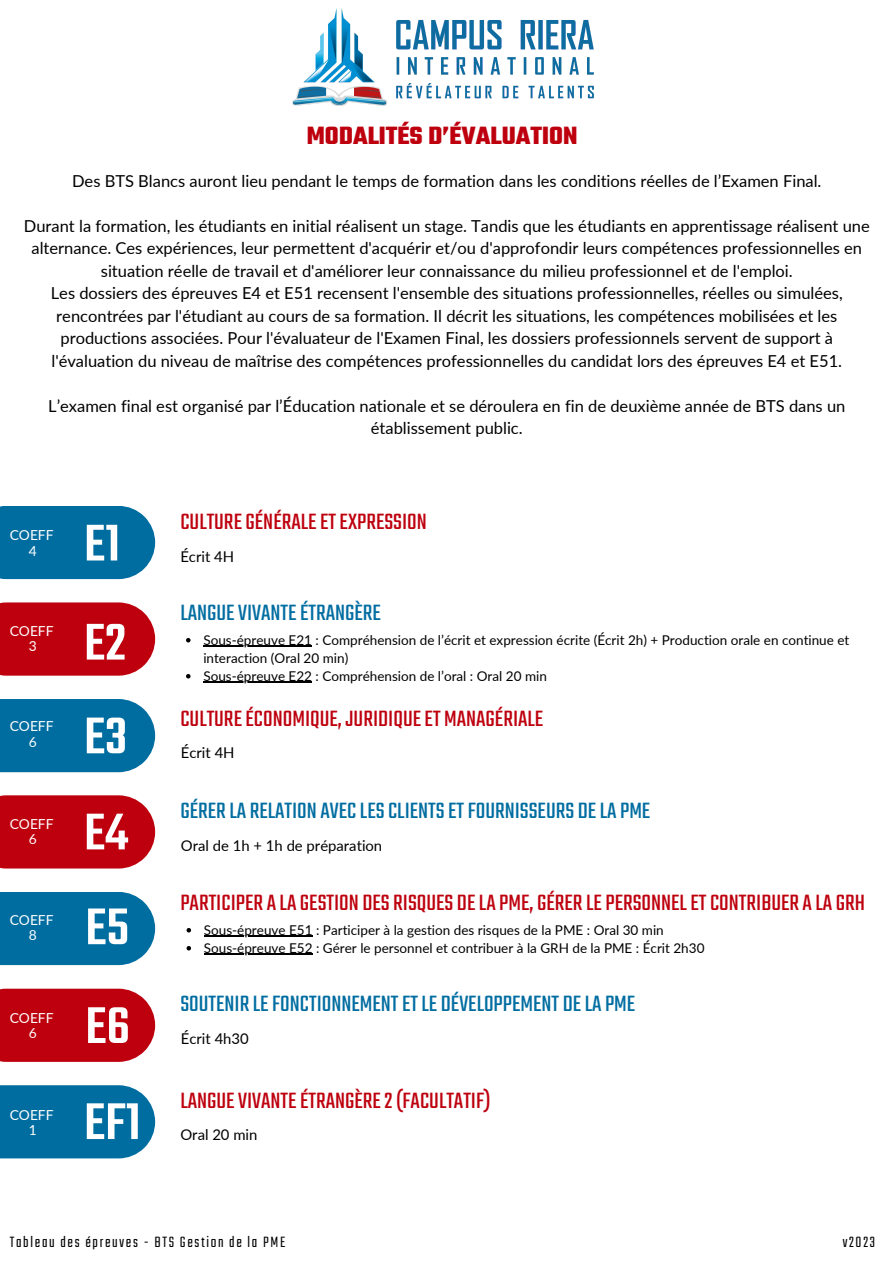
<style>
.page{position:relative;width:894px;height:1264px;background:#fff}
.page>*{position:absolute;margin:0;border:0;box-sizing:border-box;transform-origin:0 0}
.t1{font:500 56.55px "Teko";color:#fff}
.t2{font:700 27px "Teko";color:#be000e}
.t3{font:24.45px "Teko";color:#be000e}
.t4{font:24.45px "Teko";color:#006da1}
.t5{font:300 16.65px "Teko";letter-spacing:.105em;color:#000}
.t6{font:16.5px/22.5px "Lato";color:#000;text-align:center}
.t7{font:14.85px "Lato";color:#000}
.t8{font:13.8px "Lato";color:#fff}
.t9{font:13.5px/18px "Lato";color:#000}
</style>
<div class="page">
<div style="left:0;top:602px;width:155px;height:73px;background:#be000e"></div>
<div style="left:0;top:699px;width:155px;height:73px;background:#006da1"></div>
<div style="left:0;top:795px;width:155px;height:73px;background:#be000e"></div>
<div style="left:0;top:892px;width:155px;height:73px;background:#006da1"></div>
<div style="left:0;top:988px;width:155px;height:73px;background:#be000e"></div>
<div style="left:0;top:1085px;width:155px;height:73px;background:#006da1"></div>
<div style="left:0;top:506px;width:155px;height:73px;background:#006da1"></div>
<img style="left:293px;top:9px;width:301px;height:97px">
<svg style="left:186px;top:638px;width:4px;height:4px"></svg>
<hr style="left:203px;top:646px;width:109px;height:1px;background:#000">
<svg style="left:186px;top:674px;width:4px;height:4px"></svg>
<hr style="left:203px;top:682px;width:109px;height:1px;background:#000">
<svg style="left:186px;top:928px;width:5px;height:4px"></svg>
<hr style="left:204px;top:935px;width:108px;height:2px;background:#000">
<svg style="left:186px;top:946px;width:5px;height:4px"></svg>
<hr style="left:204px;top:953px;width:108px;height:2px;background:#000">
<p class="t2" style="left:306px;top:118px;width:272px">MODALITÉS D’ÉVALUATION</p>
<p class="t6" style="left:72px;top:169px;width:750px">Des BTS Blancs auront lieu pendant le temps de formation dans les conditions réelles de l’Examen Final.</p>
<p class="t6" style="left:24px;top:214px;width:847px">Durant la formation, les étudiants en initial réalisent un stage. Tandis que les étudiants en apprentissage réalisent une</p>
<p class="t6" style="left:31px;top:236px;width:831px">alternance. Ces expériences, leur permettent d'acquérir et/ou d'approfondir leurs compétences professionnelles en</p>
<p class="t6" style="left:101px;top:259px;width:693px">situation réelle de travail et d'améliorer leur connaissance du milieu professionnel et de l'emploi.</p>
<p class="t6" style="left:51px;top:281px;width:793px">Les dossiers des épreuves E4 et E51 recensent l'ensemble des situations professionnelles, réelles ou simulées, rencontrées par l'étudiant au cours de sa formation. Il décrit les situations, les compétences mobilisées et les productions associées. Pour l'évaluateur de l'Examen Final, les dossiers professionnels servent de support à l'évaluation du niveau de maîtrise des compétences professionnelles du candidat lors des épreuves E4 et E51.</p>
<p class="t6" style="left:48px;top:394px;width:798px">L’examen final est organisé par l’Éducation nationale et se déroulera en fin de deuxième année de BTS dans un</p>
<p class="t6" style="left:371px;top:416px;width:153px">établissement public.</p>
<p class="t8" style="left:10px;top:526px;width:45px">COEFF</p>
<p class="t8" style="left:29px;top:542px;width:10px">4</p>
<p class="t1" style="left:84px;top:506px;width:37px">E1</p>
<p class="t3" style="left:180px;top:505px;width:248px">CULTUREGÉNÉRALEETEXPRESSION</p>
<p class="t7" style="left:180px;top:547px;width:55px">Écrit 4H</p>
<p class="t4" style="left:180px;top:597px;width:202px">LANGUEVIVANTEÉTRANGÈRE</p>
<p class="t8" style="left:10px;top:622px;width:45px">COEFF</p>
<p class="t8" style="left:29px;top:638px;width:10px">3</p>
<p class="t1" style="left:84px;top:605px;width:44px">E2</p>
<p class="t9" style="left:203px;top:630px;width:647px">Sous-épreuve E21 : Compréhension de l’écrit et expression écrite (Écrit 2h) + Production orale en continue et interaction (Oral 20 min)</p>
<p class="t9" style="left:203px;top:666px;width:345px">Sous-épreuve E22 : Compréhension de l’oral : Oral 20 min</p>
<p class="t8" style="left:10px;top:717px;width:45px">COEFF</p>
<p class="t8" style="left:29px;top:733px;width:10px">6</p>
<p class="t1" style="left:84px;top:699px;width:45px">E3</p>
<p class="t3" style="left:180px;top:702px;width:364px">CULTUREÉCONOMIQUE,JURIDIQUEET MANAGÉRIALE</p>
<p class="t7" style="left:181px;top:743px;width:55px">Écrit 4H</p>
<p class="t8" style="left:10px;top:815px;width:45px">COEFF</p>
<p class="t8" style="left:29px;top:830px;width:10px">6</p>
<p class="t1" style="left:84px;top:795px;width:46px">E4</p>
<p class="t4" style="left:180px;top:794px;width:471px">GÉRERLARELATION AVECLESCLIENTSETFOURNISSEURS DELAPME</p>
<p class="t7" style="left:181px;top:836px;width:203px">Oral de 1h + 1h de préparation</p>
<p class="t8" style="left:10px;top:911px;width:45px">COEFF</p>
<p class="t8" style="left:29px;top:926px;width:10px">8</p>
<p class="t1" style="left:85px;top:890px;width:45px">E5</p>
<p class="t3" style="left:180px;top:886px;width:686px">PARTICIPERALAGESTION DESRISQUES DELAPME,GÉRERLEPERSONNELETCONTRIBUERALAGRH</p>
<p class="t9" style="left:204px;top:920px;width:461px">Sous-épreuve E51 : Participer à la gestion des risques de la PME : Oral 30 min</p>
<p class="t9" style="left:204px;top:938px;width:502px">Sous-épreuve E52 : Gérer le personnel et contribuer à la GRH de la PME : Écrit 2h30</p>
<p class="t8" style="left:10px;top:1009px;width:45px">COEFF</p>
<p class="t8" style="left:29px;top:1024px;width:10px">6</p>
<p class="t1" style="left:85px;top:988px;width:46px">E6</p>
<p class="t4" style="left:180px;top:987px;width:456px">SOUTENIRLEFONCTIONNEMENTETLE DÉVELOPPEMENT DELAPME</p>
<p class="t7" style="left:181px;top:1029px;width:69px">Écrit 4h30</p>
<p class="t8" style="left:10px;top:1106px;width:45px">COEFF</p>
<p class="t8" style="left:29px;top:1121px;width:10px">1</p>
<p class="t1" style="left:84px;top:1084px;width:58px">EF1</p>
<p class="t3" style="left:180px;top:1084px;width:311px">LANGUEVIVANTEÉTRANGÈRE2(FACULTATIF)</p>
<p class="t7" style="left:180px;top:1125px;width:79px">Oral 20 min</p>
<p class="t5" style="left:10px;top:1230px;width:277px">Tableau des épreuves - BTS Gestion de la PME</p>
<p class="t5" style="left:842px;top:1230px;width:34px">v2023</p>
</div>
